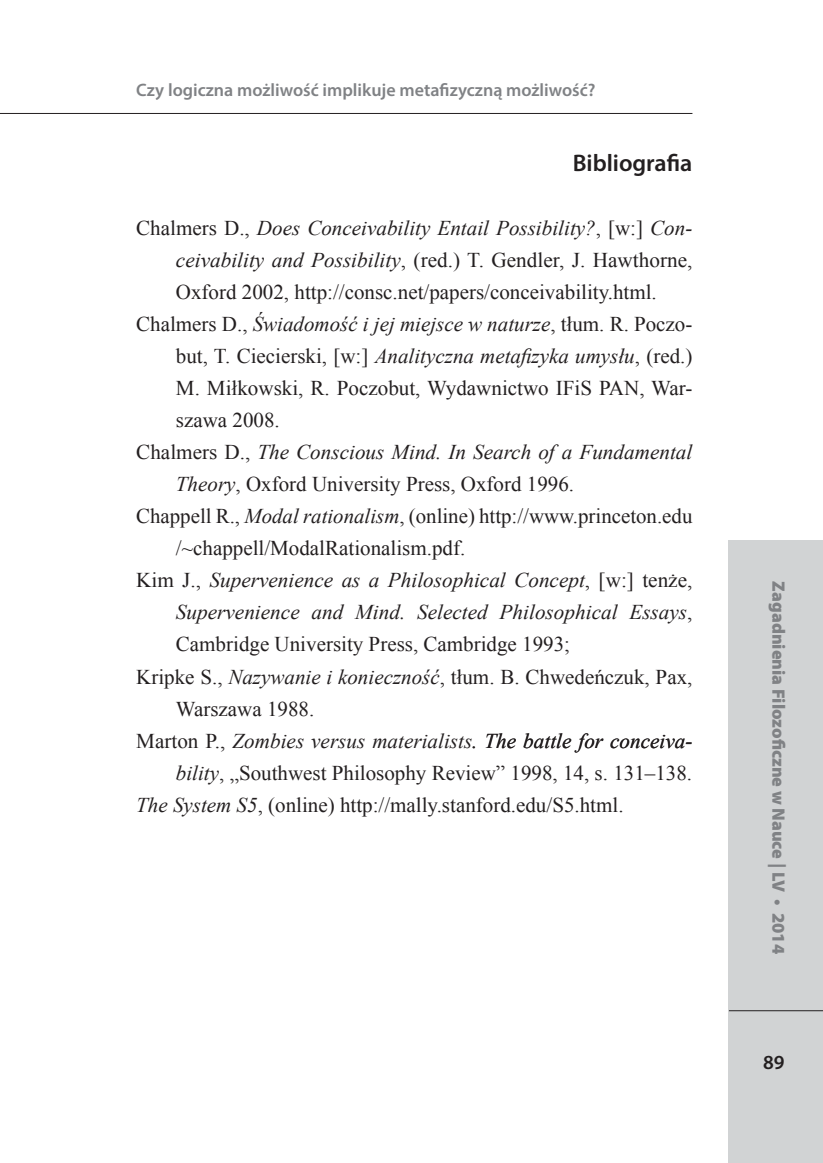
<style>
.page{position:relative;width:823px;height:1163px;background:#fff}
.page>*{position:absolute;margin:0;border:0;box-sizing:border-box;transform-origin:0 0}
.Podtytuł_ZFN{font:600 24px "Myriad Pro";color:#231f20}
.bibliografia_po_s{font:21px/32px "Times New Roman";color:#231f20}
.bibliografia_po_s-2{font:italic 21px/32px "Times New Roman";color:#231f20;text-align:justify}
.t1{font:600 20px "Myriad Pro";color:#231f20}
.t2{font:600 18px "Myriad Pro";color:#808285}
.t3{font:900 18px "Myriad Pro";color:#808285}
.s1{font-style:italic}
.s2{font-style:normal}
</style>
<div class="page">
<hr style="left:0;top:113px;width:692px;height:1px;background:#231f20">
<div style="left:727px;top:540px;width:95px;height:622px;background:#d1d3d4"></div>
<hr style="left:728px;top:1010px;width:94px;height:1px;background:#231f20">
<p class="t2" style="left:136px;top:79px;width:460px">Czy logiczna możliwość implikuje metafizyczną możliwość?</p>
<p class="Podtytuł_ZFN" style="left:572px;top:148px;width:121px">Bibliografia</p>
<p class="bibliografia_po_s" style="left:176px;top:212px;width:517px;text-align:justify;text-indent:-40px">Chalmers D., <span class="s1">Does Conceivability Entail Possibility?</span>, [w:] <span class="s1">Con&shy;ceivability and Possibility</span>, (red.) T. Gendler, J. Hawthorne, Oxford 2002, http://consc.net/papers/conceivability.html.</p>
<p class="bibliografia_po_s" style="left:176px;top:308px;width:517px;text-align:justify;text-indent:-40px">Chalmers D., <span class="s1">Świadomość i jej miejsce w naturze</span>, tłum. R. Poczo&shy;but, T. Ciecierski, [w:] <span class="s1">Analityczna metafizyka umysłu</span>, (red.)<br>M. Miłkowski, R. Poczobut, Wydawnictwo IFiS PAN, War&shy;szawa 2008.</p>
<p class="bibliografia_po_s" style="left:176px;top:436px;width:517px;text-indent:-40px">Chalmers D., <span class="s1">The Conscious Mind. In Search of a Fundamental<br>Theory</span>, Oxford University Press, Oxford 1996.</p>
<p class="bibliografia_po_s" style="left:176px;top:500px;width:517px;text-indent:-40px">Chappell R., <span class="s1">Modal rationalism</span>, (online) http://www.princeton.edu /~chappell/ModalRationalism.pdf.</p>
<p class="bibliografia_po_s-2" style="left:176px;top:564px;width:517px;text-indent:-40px"><span class="s2">Kim J.,</span> Supervenience as a Philosophical Concept<span class="s2">, [w:] tenże, </span>Supervenience and Mind. Selected Philosophical Essays<span class="s2">, Cambridge University Press, Cambridge 1993;</span></p>
<p class="bibliografia_po_s" style="left:176px;top:660px;width:517px;text-indent:-40px">Kripke S., <span class="s1">Nazywanie i konieczność</span>, tłum. B. Chwedeńczuk, Pax,<br>Warszawa 1988.</p>
<p class="bibliografia_po_s" style="left:136px;top:724px;width:557px;text-align:right">Marton P., <span class="s1">Zombies versus materialists. The battle for conceiva&shy;bility</span>, „Southwest Philosophy Review” 1998, 14, s. 131–138.</p>
<p class="bibliografia_po_s" style="left:136px;top:788px;width:488px"><span class="s1">The System S5</span>, (online) http://mally.stanford.edu/S5.html.</p>
<p class="t3" style="left:790px;top:581px;width:374px;rotate:90deg">Zagadnienia Filozoficzne w Nauce | LV • 2014</p>
<p class="t1" style="left:762px;top:1049px;width:23px">89</p>
</div>
